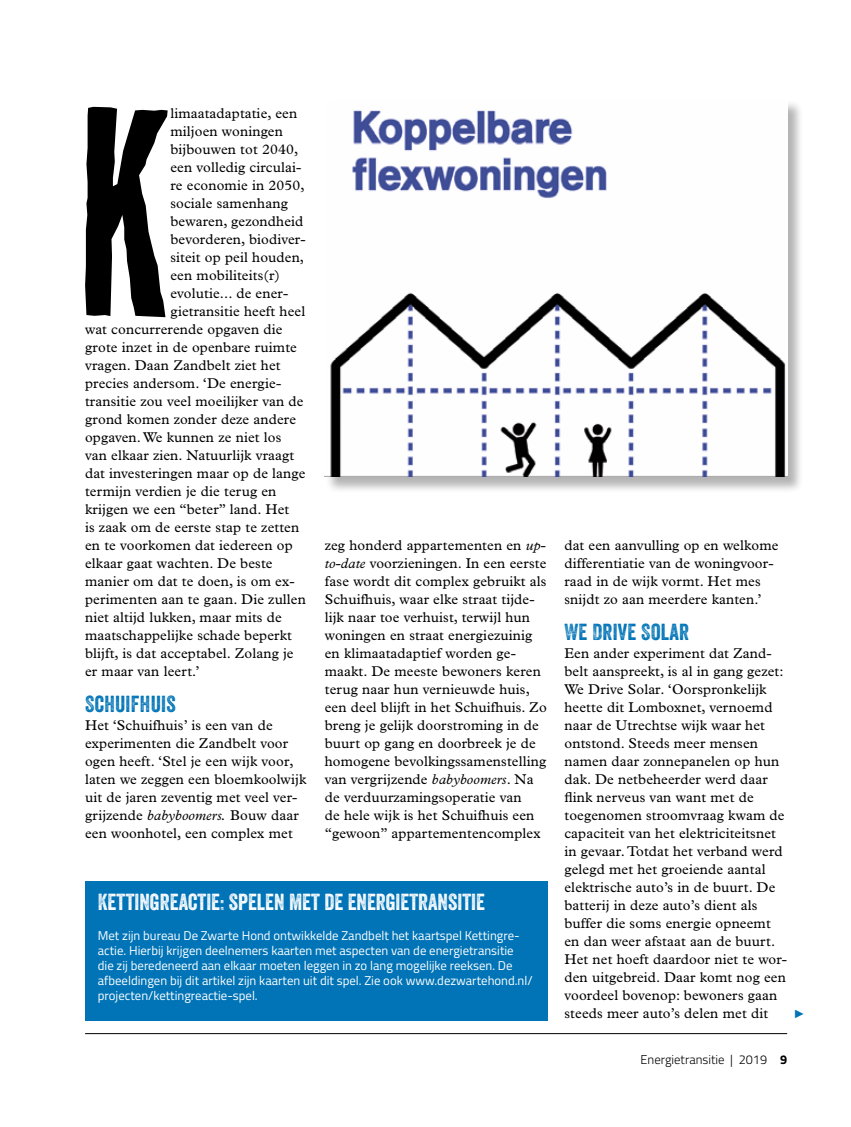
<style>
.page{position:relative;width:851px;height:1127px;background:#fff}
.page>*{position:absolute;margin:0;border:0;box-sizing:border-box;transform-origin:0 0}
.t1{font:277.95px "Darkheart";color:#000}
.t2{font:22.5px "Veneer Two";color:#fff}
.t3{font:22.5px "Veneer Two";letter-spacing:.01em;color:#0074b7}
.t4{font:14.25px/18px "Plantin Std";letter-spacing:.01em;color:#000}
.t5{font:12.75px/15px "Titillium";color:#fff}
.t6{font:300 12.75px "Titillium";color:#000}
.t7{font:12px "Arial";color:#0074b7}
.s1{font-style:italic}
.s2{font-family:"Titillium Bold Upright";font-weight:400}
</style>
<div class="page">
<hr style="left:85px;top:1033px;width:702px;height:1px;background:#000">
<div style="left:325px;top:100px;width:478px;height:393px;background:#000;opacity:.3"></div>
<img style="left:325px;top:100px;width:462px;height:377px">
<div style="left:85px;top:881px;width:462px;height:139px;background:#0074b7"></div>
<h1 class="t1" style="left:74px;top:45px;width:95px">K</h1>
<p class="t4" style="left:170px;top:104px;width:128px">limaatadaptatie, een</p>
<p class="t4" style="left:170px;top:122px;width:114px">miljoen woningen</p>
<p class="t4" style="left:170px;top:140px;width:129px">bijbouwen tot 2040,</p>
<p class="t4" style="left:170px;top:158px;width:132px">een volledig circulai-</p>
<p class="t4" style="left:170px;top:176px;width:136px">re economie in 2050,</p>
<p class="t4" style="left:170px;top:194px;width:119px">sociale samenhang</p>
<p class="t4" style="left:170px;top:212px;width:134px">bewaren, gezondheid</p>
<p class="t4" style="left:170px;top:230px;width:137px">bevorderen, biodiver-</p>
<p class="t4" style="left:170px;top:248px;width:135px">siteit op peil houden,</p>
<p class="t4" style="left:170px;top:266px;width:111px">een mobiliteits(r)</p>
<p class="t4" style="left:170px;top:284px;width:119px">evolutie... de ener-</p>
<p class="t4" style="left:170px;top:302px;width:136px">gietransitie heeft heel</p>
<p class="t4" style="left:85px;top:320px;width:199px">wat concurrerende opgaven die</p>
<p class="t4" style="left:85px;top:338px;width:213px">grote inzet in de openbare ruimte</p>
<p class="t4" style="left:85px;top:356px;width:197px">vragen. Daan Zandbelt ziet het</p>
<p class="t4" style="left:85px;top:374px;width:197px">precies andersom. ‘De energie-</p>
<p class="t4" style="left:85px;top:392px;width:220px">transitie zou veel moeilijker van de</p>
<p class="t4" style="left:85px;top:410px;width:212px">grond komen zonder deze andere</p>
<p class="t4" style="left:85px;top:428px;width:198px">opgaven. We kunnen ze niet los</p>
<p class="t4" style="left:85px;top:446px;width:210px">van elkaar zien. Natuurlijk vraagt</p>
<p class="t4" style="left:85px;top:464px;width:222px">dat investeringen maar op de lange</p>
<p class="t4" style="left:85px;top:482px;width:193px">termijn verdien je die terug en</p>
<p class="t4" style="left:85px;top:500px;width:206px">krijgen we een “beter” land. Het</p>
<p class="t4" style="left:85px;top:518px;width:216px">is zaak om de eerste stap te zetten</p>
<p class="t4" style="left:85px;top:536px;width:209px">en te voorkomen dat iedereen op</p>
<p class="t4" style="left:85px;top:554px;width:189px">elkaar gaat wachten. De beste</p>
<p class="t4" style="left:85px;top:572px;width:211px">manier om dat te doen, is om ex-</p>
<p class="t4" style="left:85px;top:590px;width:222px">perimenten aan te gaan. Die zullen</p>
<p class="t4" style="left:85px;top:608px;width:198px">niet altijd lukken, maar mits de</p>
<p class="t4" style="left:85px;top:626px;width:208px">maatschappelijke schade beperkt</p>
<p class="t4" style="left:85px;top:644px;width:210px">blijft, is dat acceptabel. Zolang je</p>
<p class="t4" style="left:85px;top:662px;width:116px">er maar van leert.’</p>
<h2 class="t3" style="left:85px;top:690px;width:92px">SCHUIFHUIS</h2>
<p class="t4" style="left:85px;top:716px;width:223px">Het ‘Schuifhuis’ is een van de experimenten die Zandbelt voor ogen heeft. ‘Stel je een wijk voor, laten we zeggen een bloemkoolwijk uit de jaren zeventig met veel ver&shy;grijzende <span class="s1">babyboomers.</span> Bouw daar een woonhotel, een complex met</p>
<p class="t4" style="left:325px;top:536px;width:223px">zeg honderd appartementen en <span class="s1">up&shy;to-date</span> voorzieningen. In een eerste fase wordt dit complex gebruikt als Schuifhuis, waar elke straat tijde&shy;lijk naar toe verhuist, terwijl hun woningen en straat energiezuinig en klimaatadaptief worden ge&shy;maakt. De meeste bewoners keren terug naar hun vernieuwde huis, een deel blijft in het Schuifhuis. Zo breng je gelijk doorstroming in de buurt op gang en doorbreek je de homogene bevolkingssamenstelling van vergrijzende <span class="s1">babyboomers</span>. Na de verduurzamingsoperatie van<br>de hele wijk is het Schuifhuis een “gewoon” appartementencomplex</p>
<p class="t4" style="left:564px;top:536px;width:215px">dat een aanvulling op en welkome differentiatie van de woningvoor&shy;raad in de wijk vormt. Het mes snijdt zo aan meerdere kanten.’</p>
<h2 class="t3" style="left:564px;top:618px;width:126px">WE DRIVE SOLAR</h2>
<p class="t4" style="left:564px;top:644px;width:224px">Een ander experiment dat Zand&shy;belt aanspreekt, is al in gang gezet:<br>We Drive Solar. ‘Oorspronkelijk heette dit Lomboxnet, vernoemd naar de Utrechtse wijk waar het ontstond. Steeds meer mensen namen daar zonnepanelen op hun dak. De netbeheerder werd daar flink nerveus van want met de toegenomen stroomvraag kwam de capaciteit van het elektriciteitsnet in gevaar. Totdat het verband werd gelegd met het groeiende aantal elektrische auto’s in de buurt. De batterij in deze auto’s dient als buffer die soms energie opneemt en dan weer afstaat aan de buurt.<br>Het net hoeft daardoor niet te wor&shy;den uitgebreid. Daar komt nog een voordeel bovenop: bewoners gaan steeds meer auto’s delen met dit</p>
<h2 class="t2" style="left:98px;top:889px;width:388px">KETTINGREACTIE: SPELEN MET DE ENERGIETRANSITIE</h2>
<p class="t5" style="left:98px;top:928px;width:436px">Met zijn bureau De Zwarte Hond ontwikkelde Zandbelt het kaartspel Kettingre&shy;actie. Hierbij krijgen deelnemers kaarten met aspecten van de energietransitie die zij beredeneerd aan elkaar moeten leggen in zo lang mogelijke reeksen. De afbeeldingen bij dit artikel zijn kaarten uit dit spel. Zie ook www.dezwartehond.nl/ projecten/kettingreactie-spel.</p>
<p class="t7" style="left:793px;top:1006px;width:13px">►</p>
<p class="t6" style="left:640px;top:1050px;width:148px">Energietransitie | 2019 <span class="s2">9</span></p>
</div>
